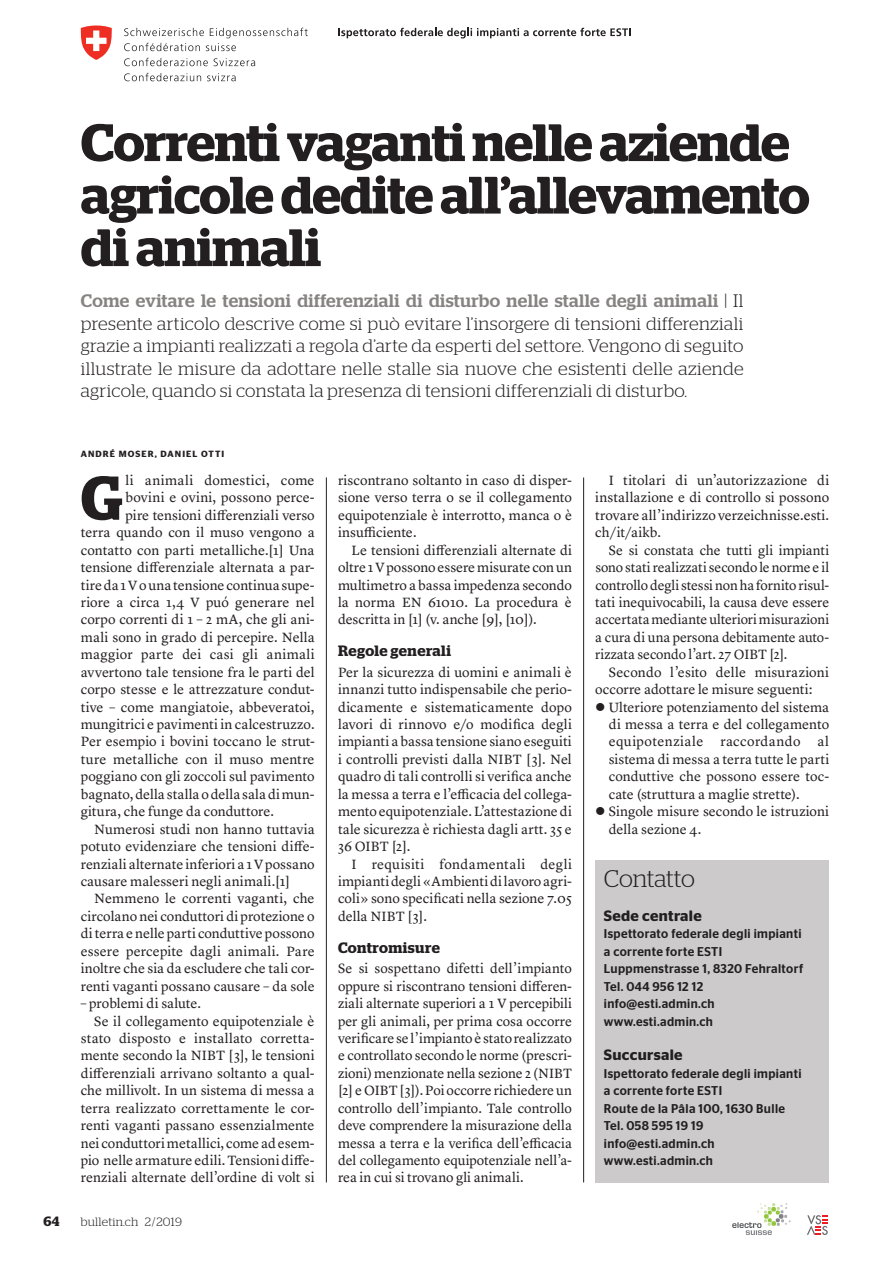
<style>
.page{position:relative;width:893px;height:1263px;background:#fff}
.page>*{position:absolute;margin:0;border:0;box-sizing:border-box;transform-origin:0 0}
.t1{font:600 61.65px "Stag";color:#231f20}
.t2{font:600 52.5px/52.5px "Stag";letter-spacing:-.01em;color:#231f20}
.t3{font:300 24px "Stag";letter-spacing:-.005em;color:#231f20}
.t4{font:300 18px/22.5px "Stag";letter-spacing:.02em;color:#231f20;text-align:justify}
.t5{font:600 15px "Stag";letter-spacing:.025em;color:#231f20}
.t6{font:600 15px "Stag Sans";letter-spacing:.02em;color:#231f20}
.t7{font:13.95px/17.4px "Lyon Text";letter-spacing:.005em;color:#231f20;text-align:justify}
.t8{font:13.95px "Lyon Text";letter-spacing:.025em;color:#231f20}
.t9{font:600 13.5px "Stag";color:#231f20}
.t10{font:500 12.75px/17.4px "Stag Sans";letter-spacing:.03em;color:#231f20;scale:.95 1}
.t11{font:300 12px "Stag";letter-spacing:.02em;color:#231f20}
.t12{font:600 9px "Stag Sans";letter-spacing:.12em;color:#231f20}
.s1{font-weight:500;color:#868382}
</style>
<div class="page">
<svg style="left:807px;top:1215px;width:21px;height:20px"></svg>
<svg style="left:732px;top:1203px;width:59px;height:32px"></svg>
<svg style="left:338px;top:28px;width:292px;height:10px"></svg>
<svg style="left:124px;top:28px;width:184px;height:23px"></svg>
<svg style="left:124px;top:58px;width:84px;height:8px"></svg>
<svg style="left:214px;top:58px;width:41px;height:8px"></svg>
<svg style="left:124px;top:73px;width:77px;height:8px"></svg>
<svg style="left:207px;top:73px;width:29px;height:8px"></svg>
<svg style="left:80px;top:26px;width:32px;height:34px"></svg>
<hr style="left:326px;top:477px;width:1px;height:705px;background:#231f20">
<hr style="left:583px;top:477px;width:1px;height:705px;background:#231f20">
<div style="left:595px;top:859px;width:234px;height:323px;background:#cccaca"></div>
<h2 class="t2" style="left:81px;top:120px;width:730px">Correnti vaganti nelle aziende agricole dedite all’allevamento di animali</h2>
<p class="t4" style="left:81px;top:292px;width:664px"><span class="s1">Come evitare le tensioni differenziali di disturbo nelle stalle degli animali</span> | Il presente articolo descrive come si può evitare l’insorgere di tensioni differenziali grazie a impianti realizzati a regola d’arte da esperti del settore. Vengono di seguito illustrate le misure da adottare nelle stalle sia nuove che esistenti delle aziende agricole, quando si constata la presenza di tensioni differenziali di disturbo.</p>
<p class="t12" style="left:81px;top:451px;width:145px">ANDRÉ MOSER, DANIEL OTTI</p>
<h1 class="t1" style="left:81px;top:475px;width:43px">G</h1>
<p class="t7" style="left:126px;top:473px;width:191px">li animali domestici, come</p>
<p class="t7" style="left:126px;top:490px;width:191px">bovini e ovini, possono perce-</p>
<p class="t7" style="left:126px;top:508px;width:191px">pire tensioni differenziali verso</p>
<p class="t7" style="left:81px;top:525px;width:235px">terra quando con il muso vengono a</p>
<p class="t7" style="left:81px;top:542px;width:235px">contatto con parti metalliche.[1] Una</p>
<p class="t7" style="left:81px;top:560px;width:235px">tensione differenziale alternata a par-</p>
<p class="t7" style="left:81px;top:577px;width:235px">tire da 1 V o una tensione continua supe-</p>
<p class="t7" style="left:81px;top:595px;width:235px">riore a circa 1,4 V puó generare nel</p>
<p class="t7" style="left:81px;top:612px;width:235px">corpo correnti di 1 – 2 mA, che gli ani-</p>
<p class="t7" style="left:81px;top:630px;width:235px">mali sono in grado di percepire. Nella</p>
<p class="t8" style="left:81px;top:649px;width:235px">maggior parte dei casi gli animali</p>
<p class="t7" style="left:81px;top:665px;width:235px">avvertono tale tensione fra le parti del</p>
<p class="t7" style="left:81px;top:682px;width:235px">corpo stesse e le attrezzature condut-</p>
<p class="t7" style="left:81px;top:699px;width:235px">tive – come mangiatoie, abbeveratoi,</p>
<p class="t7" style="left:81px;top:717px;width:235px">mungitrici e pavimenti in calcestruzzo.</p>
<p class="t7" style="left:81px;top:734px;width:235px">Per esempio i bovini toccano le strut-</p>
<p class="t7" style="left:81px;top:752px;width:235px">ture metalliche con il muso mentre</p>
<p class="t7" style="left:81px;top:769px;width:235px">poggiano con gli zoccoli sul pavimento</p>
<p class="t7" style="left:81px;top:787px;width:235px">bagnato, della stalla o della sala di mun-</p>
<p class="t7" style="left:81px;top:804px;width:195px">gitura, che funge da conduttore.</p>
<p class="t7" style="left:94px;top:821px;width:222px">Numerosi studi non hanno tuttavia</p>
<p class="t7" style="left:81px;top:839px;width:235px">potuto evidenziare che tensioni diffe-</p>
<p class="t7" style="left:81px;top:856px;width:235px">renziali alternate inferiori a 1 V possano</p>
<p class="t7" style="left:81px;top:874px;width:211px">causare malesseri negli animali.[1]</p>
<p class="t7" style="left:94px;top:891px;width:222px">Nemmeno le correnti vaganti, che</p>
<p class="t7" style="left:81px;top:909px;width:235px">circolano nei conduttori di protezione o</p>
<p class="t7" style="left:81px;top:926px;width:235px">di terra e nelle parti conduttive possono</p>
<p class="t7" style="left:81px;top:944px;width:235px">essere percepite dagli animali. Pare</p>
<p class="t7" style="left:81px;top:961px;width:235px">inoltre che sia da escludere che tali cor-</p>
<p class="t7" style="left:81px;top:978px;width:235px">renti vaganti possano causare – da sole</p>
<p class="t7" style="left:81px;top:996px;width:122px">– problemi di salute.</p>
<p class="t7" style="left:94px;top:1013px;width:222px">Se il collegamento equipotenziale è</p>
<p class="t7" style="left:81px;top:1031px;width:235px">stato disposto e installato corretta-</p>
<p class="t7" style="left:81px;top:1048px;width:235px">mente secondo la NIBT [3], le tensioni</p>
<p class="t7" style="left:81px;top:1066px;width:235px">differenziali arrivano soltanto a qual-</p>
<p class="t7" style="left:81px;top:1083px;width:235px">che millivolt. In un sistema di messa a</p>
<p class="t7" style="left:81px;top:1100px;width:235px">terra realizzato correttamente le cor-</p>
<p class="t7" style="left:81px;top:1118px;width:235px">renti vaganti passano essenzialmente</p>
<p class="t7" style="left:81px;top:1135px;width:235px">nei conduttori metallici, come ad esem-</p>
<p class="t7" style="left:81px;top:1153px;width:235px">pio nelle armature edili. Tensioni diffe-</p>
<p class="t7" style="left:81px;top:1170px;width:235px">renziali alternate dell’ordine di volt si</p>
<p class="t9" style="left:44px;top:1216px;width:18px">64</p>
<p class="t11" style="left:81px;top:1217px;width:103px">bulletin.ch 2 / 2019</p>
<p class="t7" style="left:338px;top:473px;width:235px">riscontrano soltanto in caso di disper&shy;sione verso terra o se il collegamento equipotenziale è interrotto, manca o è insufficiente.</p>
<p class="t7" style="left:338px;top:542px;width:235px;text-indent:14px">Le tensioni differenziali alternate di oltre 1 V possono essere misurate con un multimetro a bassa impedenza secondo la norma EN 61010. La procedura è descritta in [1] (v. anche [9], [10]).</p>
<p class="t5" style="left:338px;top:645px;width:114px">Regole generali</p>
<p class="t7" style="left:338px;top:665px;width:235px">Per la sicurezza di uomini e animali è innanzi tutto indispensabile che perio&shy;dicamente e sistematicamente dopo lavori di rinnovo e/o modifica degli impianti a bassa tensione siano eseguiti i controlli previsti dalla NIBT [3]. Nel quadro di tali controlli si verifica anche la messa a terra e l’efficacia del collega&shy;mento equipotenziale. L’attestazione di tale sicurezza è richiesta dagli artt. 35 e 36 OIBT [2].</p>
<p class="t7" style="left:338px;top:856px;width:235px;text-indent:14px">I requisiti fondamentali degli impianti degli «Ambienti di lavoro agri&shy;coli» sono specificati nella sezione 7.05 della NIBT [3].</p>
<p class="t5" style="left:338px;top:942px;width:103px">Contromisure</p>
<p class="t7" style="left:338px;top:961px;width:236px">Se si sospettano difetti dell’impianto oppure si riscontrano tensioni differen&shy;ziali alternate superiori a 1 V percepibili per gli animali, per prima cosa occorre verificare se l’impianto è stato realizzato e controllato secondo le norme (prescri&shy;zioni) menzionate nella sezione 2 (NIBT [2] e OIBT [3]). Poi occorre richiedere un controllo dell’impianto. Tale controllo deve comprendere la misurazione della messa a terra e la verifica dell’efficacia del collegamento equipotenziale nell’a&shy;rea in cui si trovano gli animali.</p>
<p class="t7" style="left:595px;top:473px;width:235px;text-indent:14px">I titolari di un’autorizzazione di installazione e di controllo si possono trovare all’indirizzo verzeichnisse.esti. ch/it/aikb.</p>
<p class="t7" style="left:595px;top:542px;width:235px;text-indent:14px">Se si constata che tutti gli impianti sono stati realizzati secondo le norme e il controllo degli stessi non ha fornito risul&shy;tati inequivocabili, la causa deve essere accertata mediante ulteriori misurazioni a cura di una persona debitamente auto&shy;rizzata secondo l’art. 27 OIBT [2].</p>
<p class="t7" style="left:595px;top:665px;width:235px;text-indent:14px">Secondo l’esito delle misurazioni occorre adottare le misure seguenti:</p>
<p class="t7" style="left:609px;top:699px;width:222px;text-align:left">Ulteriore potenziamento del sistema di messa a terra e del collegamento equipotenziale raccordando al sistema di messa a terra tutte le parti conduttive che possono essere toc&shy;cate (struttura a maglie strette).<br>Singole misure secondo le istruzioni della sezione 4.</p>
<h3 class="t3" style="left:604px;top:871px;width:93px">Contatto</h3>
<p class="t6" style="left:604px;top:910px;width:99px">Sede centrale</p>
<p class="t10" style="left:604px;top:926px;width:211px">Ispettorato federale degli impianti a corrente forte ESTI<br>Luppmenstrasse 1, 8320 Fehraltorf<br>Tel. 044 956 12 12 info@esti.admin.ch www.esti.admin.ch</p>
<p class="t6" style="left:604px;top:1049px;width:80px">Succursale</p>
<p class="t10" style="left:604px;top:1065px;width:210px">Ispettorato federale degli impianti a corrente forte ESTI<br>Route de la Pâla 100, 1630 Bulle<br>Tel. 058 595 19 19 info@esti.admin.ch www.esti.admin.ch</p>
</div>
